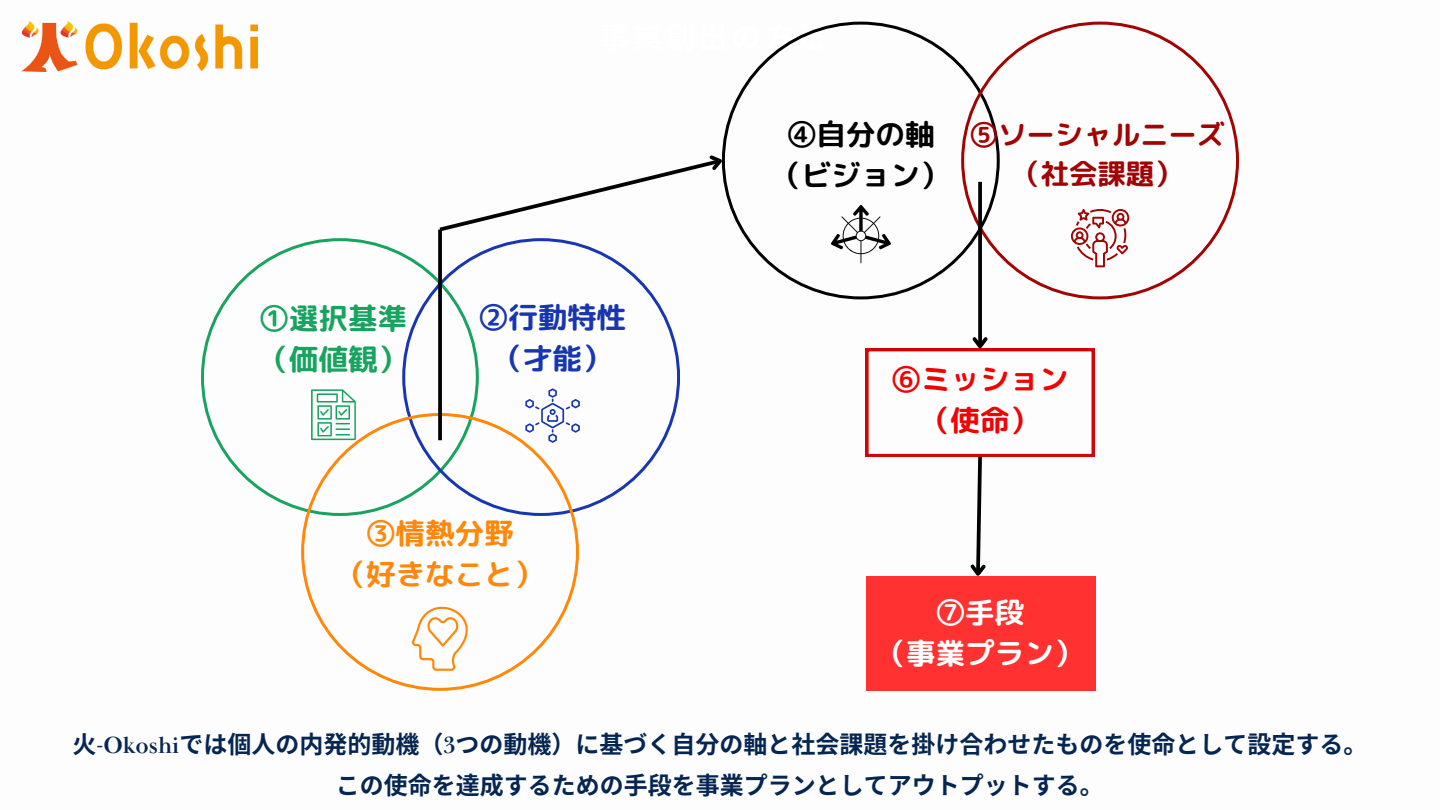
<style>
.page{position:relative;width:1440px;height:810px;background:#fff}
.page>*{position:absolute;margin:0;border:0;box-sizing:border-box;transform-origin:0 0}
.t1{font:29.5px/40.9px "rounded mplus 1 p bold";color:#ff880b;text-align:center}
.t2{font:29.5px/40.9px "rounded mplus 1 p bold";color:#000;text-align:center}
.t3{font:29.5px/40.9px "rounded mplus 1 p bold";color:#ef0303;text-align:center}
.t4{font:29.5px/40.9px "rounded mplus 1 p bold";color:#18a460}
.t5{font:29.5px/40.9px "rounded mplus 1 p bold";color:#fff;text-align:center}
.t6{font:29.5px/40.9px "rounded mplus 1 p bold";color:#1836b2;text-align:center}
.t7{font:28.4px/39.2px "rounded mplus 1 p bold";color:#a20303;text-align:center}
.t8{font:700 24px/41.2px "Noto Sans CJ Ksc";color:#062652;text-align:center}
.s1{font-family:"Baskerville Display PT"}
</style>
<div class="page">
<svg style="left:201px;top:238px;width:201px;height:273px"></svg>
<svg style="left:722px;top:22px;width:239px;height:277px"></svg>
<svg style="left:402px;top:238px;width:278px;height:273px"></svg>
<svg style="left:301px;top:413px;width:278px;height:278px"></svg>
<svg style="left:439px;top:149px;width:290px;height:85px"></svg>
<svg style="left:961px;top:22px;width:278px;height:277px"></svg>
<svg style="left:978px;top:182px;width:4px;height:152px"></svg>
<div style="left:867px;top:576px;width:229px;height:115px;background:#ff3131"></div>
<svg style="left:831px;top:205px;width:60px;height:58px"></svg>
<svg style="left:1071px;top:209px;width:58px;height:58px"></svg>
<svg style="left:525px;top:388px;width:55px;height:55px"></svg>
<svg style="left:412px;top:606px;width:56px;height:65px"></svg>
<svg style="left:311px;top:389px;width:45px;height:51px"></svg>
<svg style="left:866px;top:334px;width:228px;height:246px"></svg>
<svg style="left:438px;top:229px;width:4px;height:211px"></svg>
<img style="left:22px;top:22px;width:235px;height:49px">
<h1 class="t4" style="left:260px;top:297px;width:149px">①選択基準（価値観）</h1>
<p class="t6" style="left:479px;top:297px;width:149px">②行動特性（才能）</p>
<p class="t1" style="left:337px;top:512px;width:208px">③情熱分野<br>（好きなこと）</p>
<h1 class="t2" style="left:772px;top:114px;width:179px">④自分の軸（ビジョン）</h1>
<p class="t7" style="left:970px;top:114px;width:257px">⑤ソーシャルニーズ（社会課題）</p>
<h1 class="t3" style="left:892px;top:358px;width:179px">⑥ミッション（使命）</h1>
<h1 class="t5" style="left:877px;top:591px;width:208px">⑦手段<br>（事業プラン）</h1>
<h1 class="t8" style="left:72px;top:722px;width:1296px">火<span class="s1">-Okoshi</span>では個人の内発的動機（<span class="s1">3</span>つの動機）に基づく自分の軸と社会課題を掛け合わせたものを使命として設定する。この使命を達成するための手段を事業プランとしてアウトプットする。</h1>
</div>
